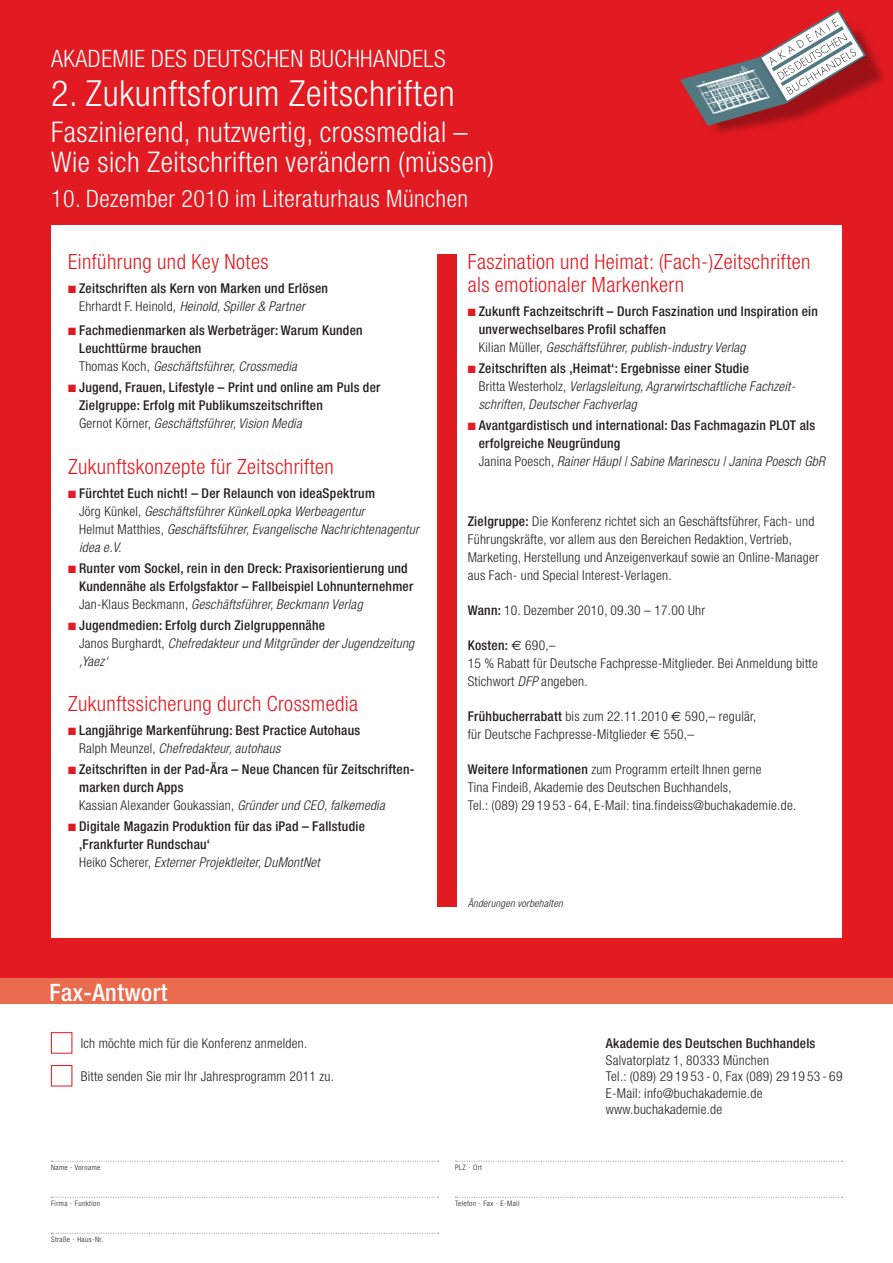
<style>
.page{position:relative;width:893px;height:1263px;background:#fff}
.page>*{position:absolute;margin:0;border:0;box-sizing:border-box;transform-origin:0 0}
.t1{font:300 condensed 36px "Helvetica Neue";letter-spacing:.02em;color:#fff}
.t2{font:300 condensed 28.5px/30px "Helvetica Neue";letter-spacing:.02em;color:#fff}
.t3{font:300 condensed 24px "Helvetica Neue";letter-spacing:.02em;color:#fff}
.t4{font:500 condensed 24px "Helvetica Neue";letter-spacing:.02em;color:#fff}
._02-Rubriken{font:300 condensed 21px/22.5px "Helvetica Neue";letter-spacing:.02em;color:#e21a21}
._02-Name_und_Text{font:500 condensed 13.5px/18px "Helvetica Neue";letter-spacing:.02em;color:#231f20}
._02-Titel{font:500 condensed 13.5px/18px "Helvetica Neue";letter-spacing:.02em;color:#231f20}
._02-Rubriken-2{font:300 condensed 13.5px/16.5px "Helvetica Neue";letter-spacing:.02em;color:#231f20}
._02-Name_und_Text-2{font:300 condensed 13.5px/18px "Helvetica Neue";letter-spacing:.02em;color:#231f20}
._02-Titel-2{font:italic 300 condensed 13.5px/18px "Helvetica Neue";letter-spacing:.02em;color:#231f20}
._02-Name_und_Text-3{font:italic 300 condensed 13.5px/18px "Helvetica Neue";letter-spacing:.02em;color:#231f20}
._01-Name{font:500 condensed 13.5px/18px "Helvetica Neue";letter-spacing:.02em;color:#231f20}
.t5{font:italic 300 condensed 10.5px "Helvetica Neue";letter-spacing:.02em;color:#231f20}
.t6{font:300 condensed 7.5px "Helvetica Neue";letter-spacing:.05em;color:#231f20}
.s1{color:#e21a21}
.s2{font-weight:300}
.s3{font-weight:300;font-style:italic}
.s4{font-weight:500;font-style:normal}
.s5{font-style:normal}
.s6{font-weight:500}
.s7{font-family:"Euro Sans";font-weight:400;font-stretch:normal}
.s8{font-style:italic}
</style>
<div class="page">
<div style="left:0;top:0;width:893px;height:978px;background:#e21a21"></div>
<div style="left:0;top:978px;width:893px;height:25px;background:#eb6b4e"></div>
<div style="left:51px;top:225px;width:791px;height:713px;background:#fff"></div>
<div style="left:51px;top:1032px;width:21px;height:21px;background:#fff;border:1px solid #e21a21"></div>
<div style="left:51px;top:1065px;width:21px;height:21px;background:#fff;border:1px solid #e21a21"></div>
<svg style="left:51px;top:1161px;width:388px;height:1px"></svg>
<svg style="left:51px;top:1197px;width:388px;height:1px"></svg>
<svg style="left:51px;top:1233px;width:388px;height:1px"></svg>
<svg style="left:455px;top:1161px;width:388px;height:1px"></svg>
<svg style="left:455px;top:1197px;width:388px;height:1px"></svg>
<div style="left:437px;top:254px;width:19px;height:653px;background:#e21a21"></div>
<img style="left:871px;top:48px;width:13px;height:39px">
<svg style="left:680px;top:10px;width:191px;height:123px"></svg>
<p class="t3" style="left:51px;top:45px;width:396px">AKADEMIE DES DEUTSCHEN BUCHHANDELS</p>
<p class="t1" style="left:51px;top:73px;width:405px">2. Zukunftsforum Zeitschriften</p>
<p class="t2" style="left:51px;top:117px;width:445px">Faszinierend, nutzwertig, crossmedial –<br>Wie sich Zeitschriften verändern (müssen)</p>
<p class="t3" style="left:51px;top:185px;width:418px">10. Dezember 2010 im Literaturhaus München</p>
<p class="_02-Rubriken" style="left:68px;top:250px;width:202px">Einführung und Key Notes</p>
<p class="_01-Name" style="left:79px;top:279px;width:251px;text-indent:-11px"><span class="s1">■</span> Zeitschriften als Kern von Marken und Erlösen<br><span class="s2">Ehrhardt F. Heinold,</span> <span class="s3">Heinold, Spiller &amp; Partner</span></p>
<p class="_02-Titel" style="left:79px;top:321px;width:285px;text-indent:-11px"><span class="s1">■</span> Fachmedienmarken als Werbeträger: Warum Kunden<br>Leuchttürme brauchen<br><span class="s2">Thomas Koch,</span> <span class="s3">Geschäftsführer, Crossmedia</span></p>
<p class="_02-Name_und_Text" style="left:79px;top:378px;width:303px;text-indent:-11px"><span class="s1">■</span> Jugend, Frauen, Lifestyle – Print und online am Puls der<br>Zielgruppe: Erfolg mit Publikumszeitschriften<br><span class="s2">Gernot Körner,</span> <span class="s3">Geschäftsführer, Vision Media</span></p>
<p class="_02-Rubriken" style="left:68px;top:455px;width:267px">Zukunftskonzepte für Zeitschriften</p>
<p class="_02-Titel-2" style="left:79px;top:484px;width:341px;text-indent:-11px"><span class="s1">■</span> <span class="s4">Fürchtet Euch nicht! – Der Relaunch von ideaSpektrum<br></span><span class="s5">Jörg Künkel,</span> Geschäftsführer KünkelLopka Werbeagentur<br><span class="s5">Helmut Matthies,</span> Geschäftsführer, Evangelische Nachrichtenagentur idea e.V.</p>
<p class="_02-Name_und_Text" style="left:79px;top:559px;width:336px;text-indent:-11px"><span class="s1">■</span> Runter vom Sockel, rein in den Dreck: Praxisorientierung und<br>Kundennähe als Erfolgsfaktor – Fallbeispiel Lohnunternehmer<br><span class="s2">Jan-Klaus Beckmann,</span> <span class="s3">Geschäftsführer, Beckmann Verlag</span></p>
<p class="_02-Titel-2" style="left:79px;top:616px;width:337px;text-indent:-11px"><span class="s1">■</span> <span class="s4">Jugendmedien: Erfolg durch Zielgruppennähe<br></span><span class="s5">Janos Burghardt,</span> Chefredakteur und Mitgründer der Jugendzeitung ,Yaez‘</p>
<p class="_02-Rubriken" style="left:68px;top:692px;width:291px">Zukunftssicherung durch Crossmedia</p>
<p class="_02-Titel" style="left:79px;top:721px;width:283px;text-indent:-11px"><span class="s1">■</span> Langjährige Markenführung: Best Practice Autohaus<br><span class="s2">Ralph Meunzel,</span> <span class="s3">Chefredakteur, autohaus</span></p>
<p class="_02-Name_und_Text" style="left:79px;top:760px;width:337px;text-indent:-11px"><span class="s1">■</span> Zeitschriften in der Pad-Ära – Neue Chancen für Zeitschriften&shy;marken durch Apps<br><span class="s2">Kassian Alexander Goukassian,</span> <span class="s3">Gründer und CEO, falkemedia</span></p>
<p class="_02-Name_und_Text" style="left:79px;top:817px;width:287px;text-indent:-11px"><span class="s1">■</span> Digitale Magazin Produktion für das iPad – Fallstudie ‚Frankfurter Rundschau‘<br><span class="s2">Heiko Scherer,</span> <span class="s3">Externer Projektleiter, DuMontNet</span></p>
<p class="t4" style="left:50px;top:978px;width:120px">Fax-Antwort</p>
<p class="_02-Rubriken-2" style="left:81px;top:1035px;width:228px">Ich möchte mich für die Konferenz anmelden.</p>
<p class="_02-Rubriken-2" style="left:81px;top:1068px;width:255px">Bitte senden Sie mir Ihr Jahresprogramm 2011 zu.</p>
<p class="t6" style="left:51px;top:1163px;width:51px">Name · Vorname</p>
<p class="t6" style="left:51px;top:1199px;width:51px">Firma · Funktion</p>
<p class="t6" style="left:51px;top:1235px;width:54px">Straße · Haus-Nr.</p>
<p class="_02-Rubriken" style="left:468px;top:250px;width:344px">Faszination und Heimat: (Fach-)Zeitschriften als emotionaler Markenkern</p>
<p class="_02-Titel" style="left:479px;top:302px;width:341px;text-indent:-11px"><span class="s1">■</span> Zukunft Fachzeitschrift – Durch Faszination und Inspiration ein unverwechselbares Profil schaffen<br><span class="s2">Kilian Müller,</span> <span class="s3">Geschäftsführer, publish-industry Verlag</span></p>
<p class="_02-Name_und_Text-3" style="left:479px;top:359px;width:318px;text-indent:-11px"><span class="s1">■</span> <span class="s4">Zeitschriften als ‚Heimat‘: Ergebnisse einer Studie<br></span><span class="s5">Britta Westerholz,</span> Verlagsleitung, Agrarwirtschaftliche Fachzeit&shy;schriften, Deutscher Fachverlag</p>
<p class="_02-Titel" style="left:479px;top:416px;width:348px;text-indent:-11px"><span class="s1">■</span> Avantgardistisch und international: Das Fachmagazin PLOT als erfolgreiche Neugründung<br><span class="s2">Janina Poesch,</span> <span class="s3">Rainer Häupl | Sabine Marinescu | Janina Poesch GbR</span></p>
<p class="_02-Rubriken-2" style="left:468px;top:512px;width:353px;line-height:18px"><span class="s6">Zielgruppe:</span> Die Konferenz richtet sich an Geschäftsführer, Fach- und Führungskräfte, vor allem aus den Bereichen Redaktion, Vertrieb, Marketing, Herstellung und Anzeigenverkauf sowie an Online-Manager aus Fach- und Special Interest-Verlagen.</p>
<p class="_02-Name_und_Text-2" style="left:468px;top:601px;width:239px"><span class="s6">Wann:</span> 10. Dezember 2010, 09.30 – 17.00 Uhr</p>
<p class="_02-Name_und_Text-2" style="left:468px;top:636px;width:352px"><span class="s6">Kosten:</span> <span class="s7">E</span> 690,–<br>15 % Rabatt für Deutsche Fachpresse-Mitglieder. Bei Anmeldung bitte<br>Stichwort <span class="s8">DFP</span> angeben.</p>
<p class="_02-Name_und_Text-2" style="left:468px;top:707px;width:290px"><span class="s6">Frühbucherrabatt</span> bis zum 22.11.2010 <span class="s7">E</span> 590,– regulär, für Deutsche Fachpresse-Mitglieder <span class="s7">E</span> 550,–</p>
<p class="_02-Name_und_Text-2" style="left:468px;top:760px;width:330px"><span class="s6">Weitere Informationen</span> zum Programm erteilt Ihnen gerne<br>Tina Findeiß, Akademie des Deutschen Buchhandels,<br>Tel.: (089) 29 19 53 - 64, E-Mail: tina.findeiss@buchakademie.de.</p>
<p class="t5" style="left:468px;top:897px;width:96px">Änderungen vorbehalten</p>
<p class="t6" style="left:455px;top:1163px;width:29px">PLZ · Ort</p>
<p class="t6" style="left:455px;top:1199px;width:66px">Telefon · Fax · E-Mail</p>
<p class="_02-Name_und_Text" style="left:606px;top:1034px;width:211px">Akademie des Deutschen Buchhandels</p>
<p class="_02-Rubriken-2" style="left:606px;top:1051px;width:238px">Salvatorplatz 1, 80333 München<br>Tel.: (089) 29 19 53 - 0, Fax (089) 29 19 53 - 69<br>E-Mail: info@buchakademie.de www.buchakademie.de</p>
</div>
